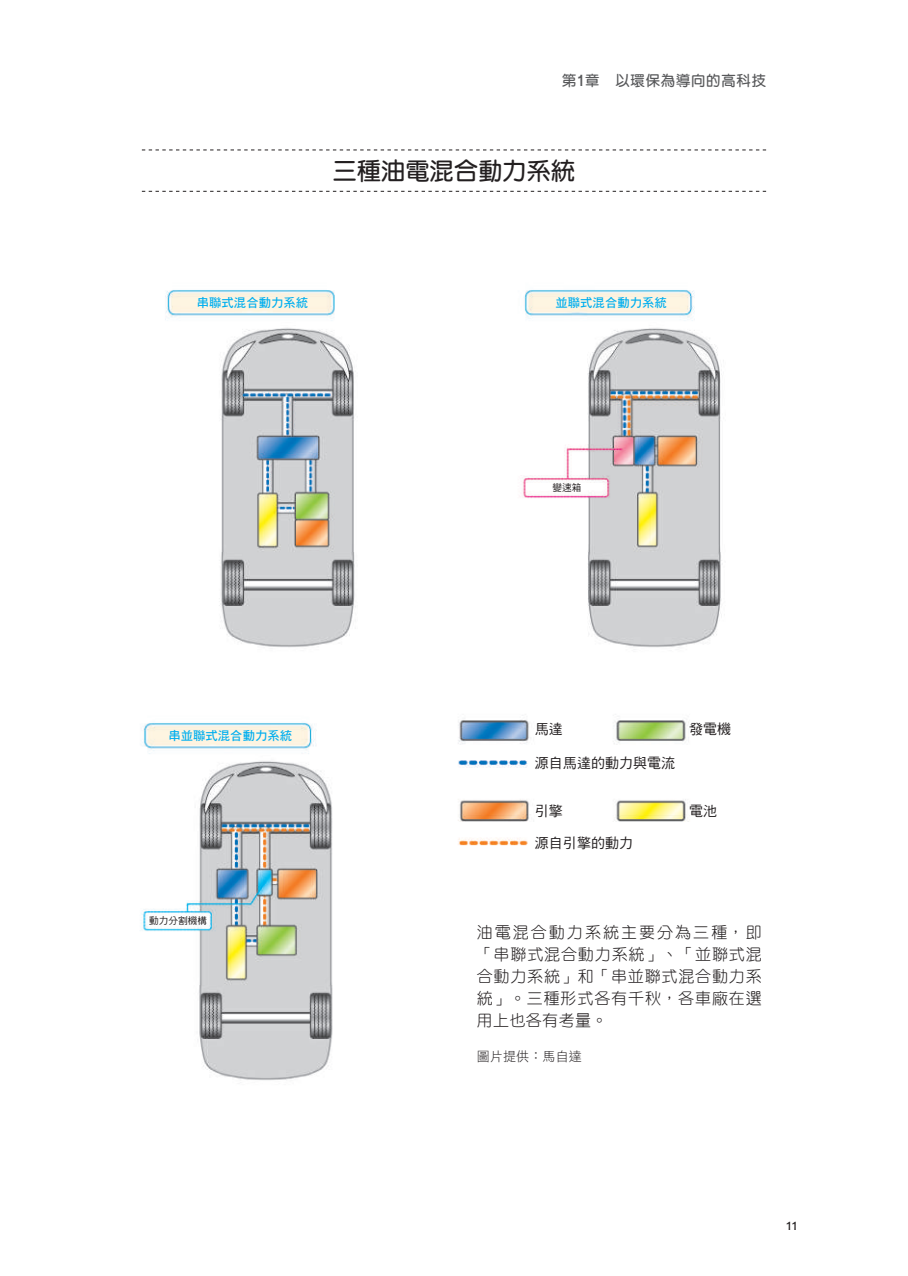
<style>
.page{position:relative;width:908px;height:1276px;background:#fff}
.page>*{position:absolute;margin:0;border:0;box-sizing:border-box;transform-origin:0 0}
.t1{font:700 24px "AR Yuan B5";letter-spacing:.01em;color:#231f20}
.t2{font:16px/22px "DF Yuan Std W3";letter-spacing:.055em;color:#231f20;text-align:justify}
.t3{font:16px "Candara";color:#231f20}
.t4{font:700 14.4px "AR Yuan B5";letter-spacing:.05em;color:#57585a}
.t5{font:14px "DF Hei Std W5";color:#231f20}
.t6{font:13px "DF Hei Std W3";letter-spacing:.015em;color:#231f20}
.t7{font:12.4px "DF Hei Std W7";color:#00aeef}
.t8{font:9.6px "DF Hei Std W5";color:#231f20}
.s1{font-family:"AR Gothic 1";font-weight:800}
</style>
<div class="page">
<img style="left:521px;top:290px;width:202px;height:358px">
<img style="left:140px;top:722px;width:193px;height:358px">
<img style="left:165px;top:290px;width:191px;height:358px">
<img style="left:458px;top:720px;width:231px;height:126px">
<svg style="left:142px;top:191px;width:623px;height:1px"></svg>
<svg style="left:142px;top:149px;width:623px;height:1px"></svg>
<p class="t4" style="left:561px;top:73px;width:205px">第<span class="s1">1</span>章　以環保為導向的高科技</p>
<h1 class="t1" style="left:332px;top:159px;width:244px">三種油電混合動力系統</h1>
<p class="t7" style="left:197px;top:296px;width:113px">串聯式混合動力系統</p>
<p class="t7" style="left:555px;top:296px;width:113px">並聯式混合動力系統</p>
<p class="t8" style="left:552px;top:483px;width:30px">變速箱</p>
<p class="t7" style="left:168px;top:729px;width:125px">串並聯式混合動力系統</p>
<p class="t8" style="left:149px;top:915px;width:59px">動力分割機構</p>
<p class="t5" style="left:534px;top:721px;width:29px">馬達</p>
<p class="t5" style="left:688px;top:721px;width:43px">發電機</p>
<p class="t5" style="left:534px;top:755px;width:141px">源自馬達的動力與電流</p>
<p class="t5" style="left:534px;top:803px;width:29px">引擎</p>
<p class="t5" style="left:688px;top:803px;width:29px">電池</p>
<p class="t5" style="left:534px;top:835px;width:99px">源自引擎的動力</p>
<p class="t2" style="left:476px;top:920px;width:286px">油電混合動力系統主要分為三種，即「串聯式混合動力系統」、「並聯式混合動力系統」和「串並聯式混合動力系統」。三種形式各有千秋，各車廠在選用上也各有考量。</p>
<p class="t6" style="left:476px;top:1049px;width:107px">圖片提供：馬自達</p>
<p class="t3" style="left:786px;top:1214px;width:13px">11</p>
</div>
